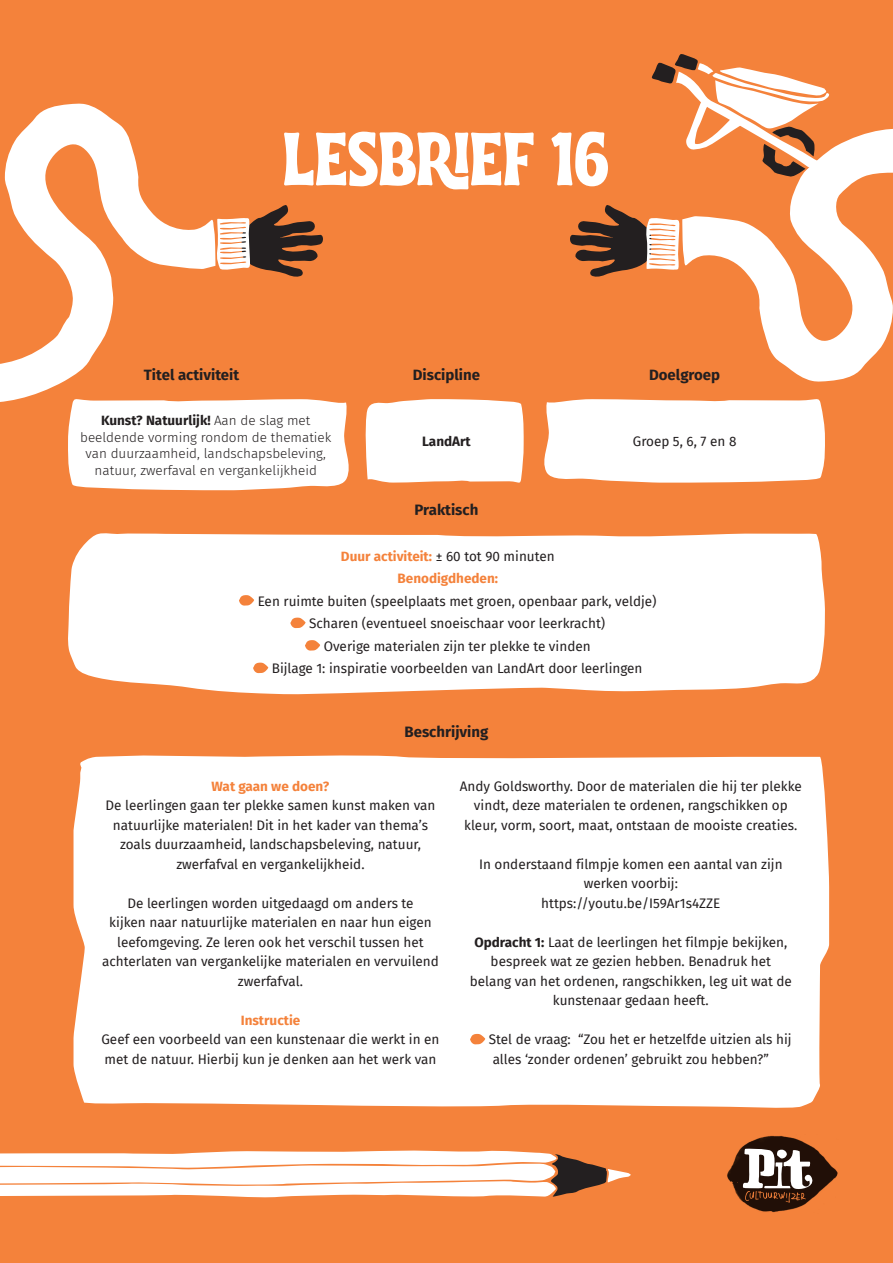
<style>
.page{position:relative;width:893px;height:1263px;background:#f4823b}
.page>*{position:absolute;margin:0;border:0;box-sizing:border-box;transform-origin:0 0}
.t1{font:75px "Ayr Tropika Island Int";color:#fff}
.t2{font:700 15px "Fira Sans";color:#231f20}
.t3{font:13.5px/19.5px "Fira Sans";color:#231f20;text-align:center}
.t4{font:300 13.5px/16.5px "Fira Sans";color:#231f20;text-align:center}
.t5{font:700 13.5px/22.5px "Fira Sans";color:#f4823b;text-align:center}
.t6{font:700 13.5px "Fira Sans";color:#231f20}
.s1{font-weight:700}
.s2{font-weight:400;color:#231f20}
</style>
<div class="page">
<div style="left:74px;top:755px;width:755px;height:353px;background:#fff"></div>
<div style="left:68px;top:533px;width:757px;height:161px;background:#fff"></div>
<img style="left:727px;top:1135px;width:111px;height:78px">
<svg style="left:743px;top:1148px;width:71px;height:55px;background:#807169"></svg>
<svg style="left:217px;top:205px;width:106px;height:72px"></svg>
<svg style="left:0;top:103px;width:215px;height:299px"></svg>
<svg style="left:570px;top:205px;width:110px;height:72px"></svg>
<svg style="left:682px;top:128px;width:211px;height:254px"></svg>
<svg style="left:239px;top:595px;width:15px;height:11px"></svg>
<svg style="left:290px;top:618px;width:16px;height:10px"></svg>
<svg style="left:305px;top:640px;width:15px;height:11px"></svg>
<svg style="left:253px;top:663px;width:15px;height:10px"></svg>
<svg style="left:0;top:1150px;width:631px;height:48px"></svg>
<svg style="left:470px;top:1034px;width:15px;height:10px"></svg>
<svg style="left:68px;top:398px;width:281px;height:93px;background:#fef6f1"></svg>
<div style="left:544px;top:399px;width:281px;height:84px;background:#fff"></div>
<svg style="left:365px;top:399px;width:159px;height:84px;background:#fef7f3"></svg>
<svg style="left:651px;top:54px;width:179px;height:124px"></svg>
<h1 class="t1" style="left:283px;top:94px;width:329px">LESBRIEF 16</h1>
<p class="t2" style="left:144px;top:362px;width:97px">Titel activiteit</p>
<p class="t2" style="left:413px;top:362px;width:69px">Discipline</p>
<p class="t2" style="left:649px;top:362px;width:73px">Doelgroep</p>
<p class="t4" style="left:80px;top:412px;width:253px"><span class="s1">Kunst? Natuurlijk!</span> Aan de slag met beeldende vorming rondom de thematiek van duurzaamheid, landschapsbeleving, natuur, zwerfaval en vergankelijkheid</p>
<p class="t6" style="left:422px;top:430px;width:50px">LandArt</p>
<p class="t3" style="left:633px;top:432px;width:105px">Groep 5, 6, 7 en 8</p>
<p class="t2" style="left:415px;top:497px;width:65px">Praktisch</p>
<p class="t5" style="left:341px;top:544px;width:215px">Duur activiteit: <span class="s2">± 60 tot 90 minuten<br></span>Benodigdheden:</p>
<p class="t3" style="left:258px;top:589px;width:400px;line-height:22.5px">Een ruimte buiten (speelplaats met groen, openbaar park, veldje)<br>Scharen (eventueel snoeischaar voor leerkracht)<br>Overige materialen zijn ter plekke te vinden<br>Bijlage 1: inspiratie voorbeelden van LandArt door leerlingen</p>
<p class="t2" style="left:405px;top:719px;width:85px">Beschrijving</p>
<p class="t5" style="left:212px;top:774px;width:119px">Wat gaan we doen?</p>
<p class="t3" style="left:106px;top:795px;width:331px">De leerlingen gaan ter plekke samen kunst maken van natuurlijke materialen! Dit in het kader van thema’s zoals duurzaamheid, landschapsbeleving, natuur, zwerfafval en vergankelijkheid.</p>
<p class="t3" style="left:102px;top:893px;width:338px">De leerlingen worden uitgedaagd om anders te<br>kijken naar natuurlijke materialen en naar hun eigen leefomgeving. Ze leren ook het verschil tussen het achterlaten van vergankelijke materialen en vervuilend zwerfafval.</p>
<p class="t5" style="left:241px;top:1008px;width:61px">Instructie</p>
<p class="t3" style="left:101px;top:1029px;width:340px;text-align:left">Geef een voorbeeld van een kunstenaar die werkt in en met de natuur. Hierbij kun je denken aan het werk van</p>
<p class="t3" style="left:460px;top:776px;width:344px">Andy Goldsworthy. Door de materialen die hij ter plekke vindt, deze materialen te ordenen, rangschikken op kleur, vorm, soort, maat, ontstaan de mooiste creaties.</p>
<p class="t3" style="left:479px;top:854px;width:305px">In onderstaand filmpje komen een aantal van zijn werken voorbij:<br>https://youtu.be/I59Ar1s4ZZE</p>
<p class="t3" style="left:470px;top:932px;width:324px"><span class="s1">Opdracht 1:</span> Laat de leerlingen het filmpje bekijken, bespreek wat ze gezien hebben. Benadruk het belang van het ordenen, rangschikken, leg uit wat de kunstenaar gedaan heeft.</p>
<p class="t3" style="left:489px;top:1029px;width:304px;text-align:left">Stel de vraag: “Zou het er hetzelfde uitzien als hij alles ‘zonder ordenen’ gebruikt zou hebben?”</p>
</div>
